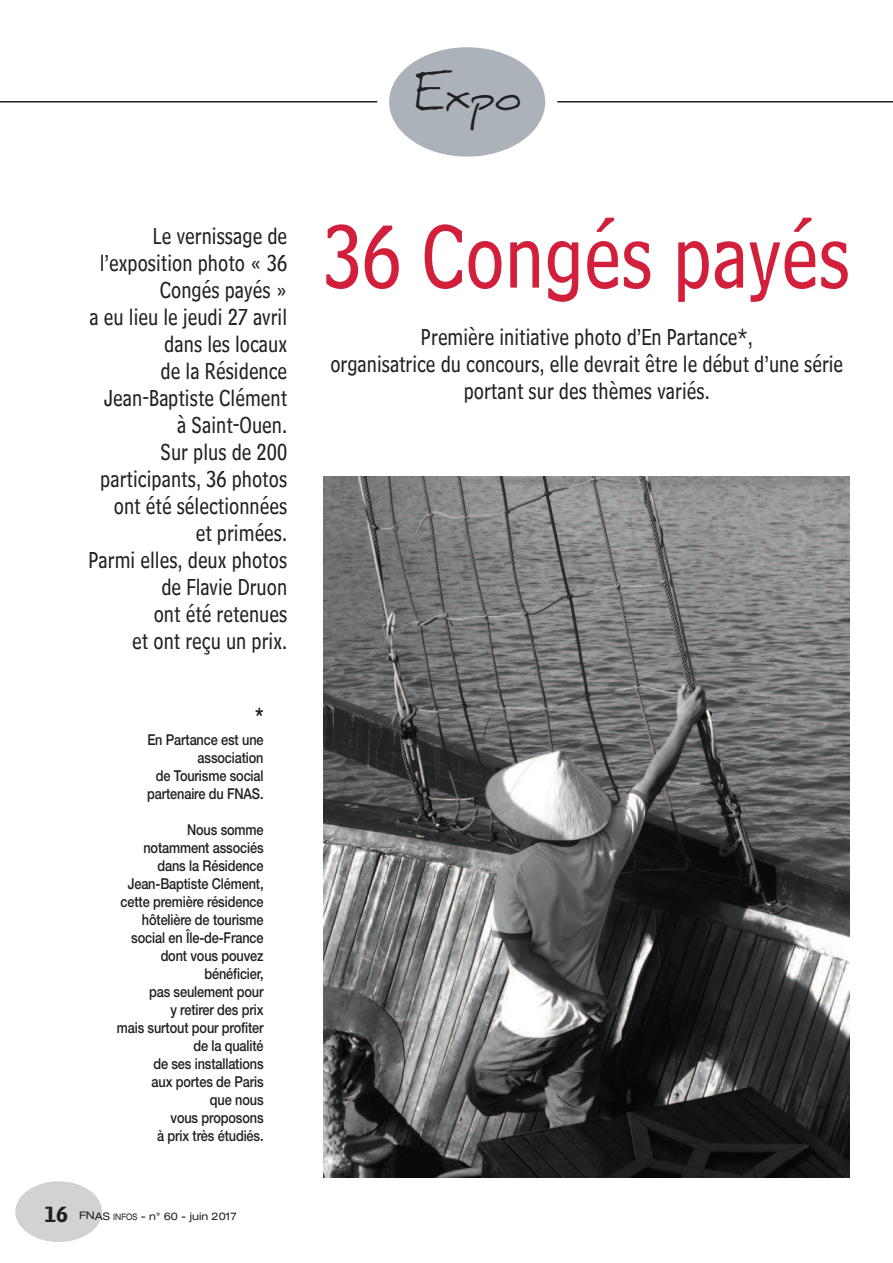
<style>
.page{position:relative;width:893px;height:1263px;background:#fff}
.page>*{position:absolute;margin:0;border:0;box-sizing:border-box;transform-origin:0 0}
.t1{font:93px "Bell Centennial Std Sub Capt";color:#d2203c;scale:.85 1}
.t2{font:45px "Daniel";color:#231f20}
.t3{font:500 27px "Helvetica Neue LT Std";color:#231f20;scale:.85 1}
.t4{font:24px/27px "Bell Centennial Std Sub Capt";color:#231f20;text-align:right;scale:.85 1}
.t5{font:500 15px/18px "Helvetica Neue LT Std";letter-spacing:-.01em;color:#231f20;text-align:right;scale:.85 1}
.t6{font:expanded 10.5px "Helvetica Neue LT Std";letter-spacing:-.005em;color:#231f20}
.s1{font-family:"Bell Centennial Std Bd Listing";font-stretch:normal;font-size:18px}
.s2{font-size:9px}
</style>
<div class="page">
<hr style="left:0;top:101px;width:377px;height:2px;background:#231f20">
<hr style="left:557px;top:101px;width:336px;height:2px;background:#231f20">
<img style="left:324px;top:476px;width:526px;height:702px">
<p class="t4" style="left:88px;top:225px;width:235px">Le vernissage de l’exposition photo « 36<br>Congés payés »<br>a eu lieu le jeudi 27 avril dans les locaux<br>de la Résidence<br>Jean-Baptiste Clément à Saint-Ouen.<br>Sur plus de 200 participants, 36 photos ont été sélectionnées<br>et primées.<br>Parmi elles, deux photos de Flavie Druon<br>ont été retenues<br>et ont reçu un prix.</p>
<p class="t3" style="left:255px;top:708px;width:11px">*</p>
<p class="t5" style="left:147px;top:732px;width:139px">En Partance est une association<br>de Tourisme social partenaire du FNAS.</p>
<p class="t5" style="left:117px;top:822px;width:174px">Nous somme<br>notamment associés dans la Résidence<br>Jean-Baptiste Clément, cette première résidence hôtelière de tourisme social en Île-de-France dont vous pouvez bénéficier,<br>pas seulement pour<br>y retirer des prix<br>mais surtout pour profiter de la qualité<br>de ses installations<br>aux portes de Paris<br>que nous<br>vous proposons<br>à prix très étudiés.</p>
<p class="t6" style="left:44px;top:1212px;width:194px"><span class="s1">16</span> FNAS <span class="s2">INFOS</span> - n° 60 - juin 2017</p>
<h2 class="t2" style="left:414px;top:68px;width:109px">Expo</h2>
<h1 class="t1" style="left:322px;top:226px;width:623px">36 Congés payés</h1>
<p class="t4" style="left:330px;top:326px;width:605px;text-align:center">Première initiative photo d’En Partance*,<br>organisatrice du concours, elle devrait être le début d’une série portant sur des thèmes variés.</p>
</div>
